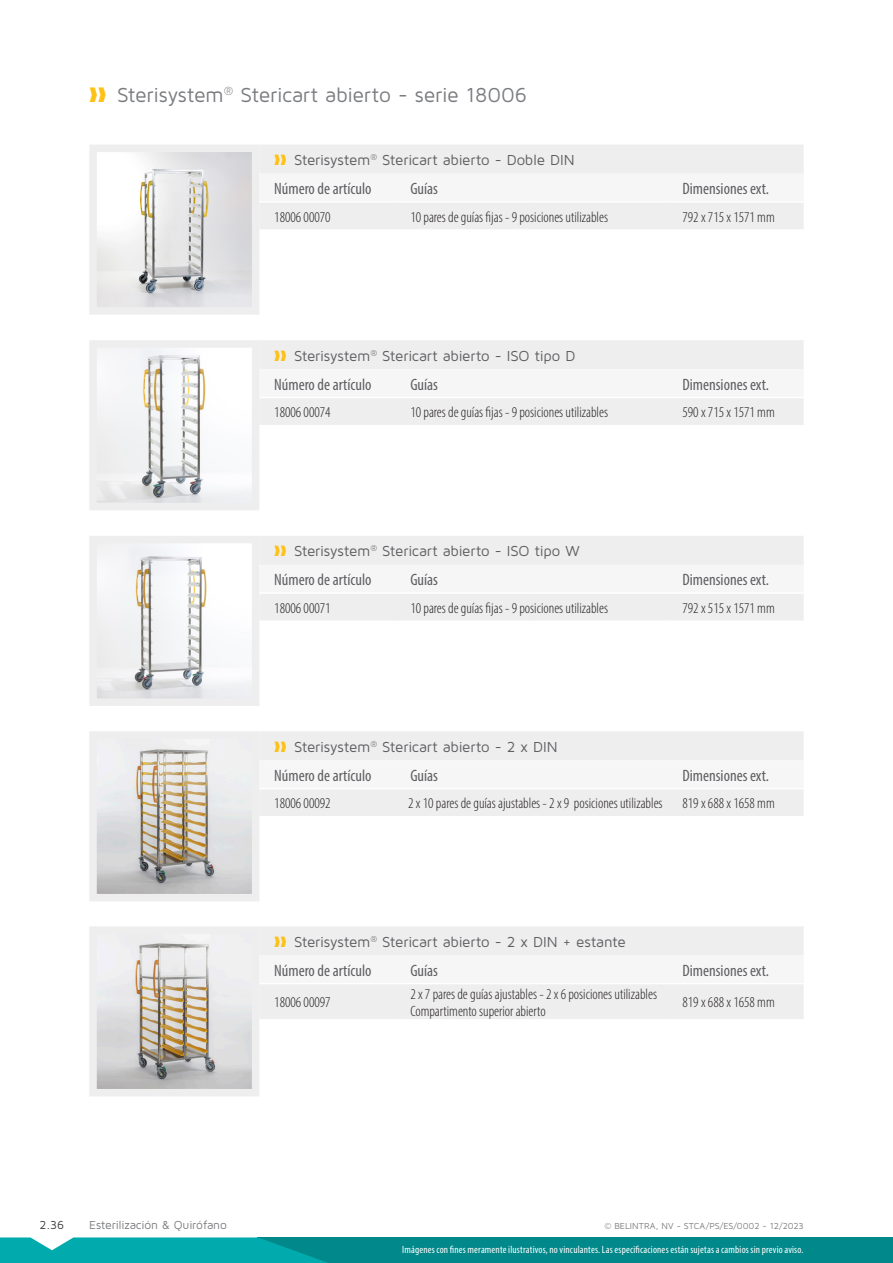
<style>
.page{position:relative;width:893px;height:1263px;background:#fff}
.page>*{position:absolute;margin:0;border:0;box-sizing:border-box;transform-origin:0 0}
.t1{font:21px "Maven Pro";letter-spacing:-.01em;color:#7a7c7f}
.table__header_2_NL{font:condensed 16.5px "Myriad Pro";color:#5f5f62}
.table__body_NL{font:300 condensed 15px "Myriad Pro";color:#231f20}
.t2{font:15px "Maven Pro";letter-spacing:-.01em;color:#5f5f62}
.t3{font:12px "Maven Pro";letter-spacing:-.015em;color:#7a7c7f}
.t4{font:12px "Maven Pro";color:#3c3c3d}
.t5{font:condensed 10.5px "Myriad Pro";letter-spacing:.015em;color:#fff}
.Paragraph_Style_2{font:9px "Maven Pro";letter-spacing:-.005em;color:#7a7c7f}
.s1{color:#fec115}
</style>
<div class="page">
<img style="left:98px;top:154px;width:152px;height:152px">
<div style="left:89px;top:145px;width:170px;height:170px;border:8px solid #eeeeef"></div>
<img style="left:98px;top:349px;width:152px;height:152px">
<div style="left:89px;top:340px;width:170px;height:170px;border:8px solid #eeeeef"></div>
<img style="left:98px;top:740px;width:152px;height:152px">
<div style="left:89px;top:731px;width:170px;height:170px;border:8px solid #eeeeef"></div>
<img style="left:98px;top:545px;width:152px;height:152px">
<div style="left:89px;top:536px;width:170px;height:170px;border:8px solid #eeeeef"></div>
<img style="left:98px;top:935px;width:152px;height:152px">
<div style="left:89px;top:926px;width:170px;height:170px;border:8px solid #eeeeef"></div>
<div style="left:258px;top:1237px;width:635px;height:26px;background:#00888a"></div>
<svg style="left:0;top:1237px;width:328px;height:26px"></svg>
<div style="left:259px;top:145px;width:545px;height:84px;background:#eeeeef"></div>
<div style="left:259px;top:174px;width:545px;height:27px;background:#f6f6f7"></div>
<hr style="left:259px;top:201px;width:136px;height:2px;background:#fff">
<hr style="left:668px;top:201px;width:136px;height:2px;background:#fff">
<hr style="left:395px;top:201px;width:136px;height:2px;background:#fff">
<hr style="left:531px;top:201px;width:137px;height:2px;background:#fff">
<div style="left:259px;top:340px;width:545px;height:85px;background:#eeeeef"></div>
<div style="left:259px;top:369px;width:545px;height:28px;background:#f6f6f7"></div>
<hr style="left:259px;top:397px;width:136px;height:1px;background:#fff">
<hr style="left:668px;top:397px;width:136px;height:1px;background:#fff">
<hr style="left:395px;top:397px;width:136px;height:1px;background:#fff">
<hr style="left:531px;top:397px;width:137px;height:1px;background:#fff">
<div style="left:259px;top:731px;width:545px;height:85px;background:#eeeeef"></div>
<div style="left:259px;top:760px;width:545px;height:28px;background:#f6f6f7"></div>
<hr style="left:259px;top:788px;width:136px;height:1px;background:#fff">
<hr style="left:668px;top:788px;width:136px;height:1px;background:#fff">
<hr style="left:395px;top:788px;width:136px;height:1px;background:#fff">
<hr style="left:531px;top:788px;width:137px;height:1px;background:#fff">
<div style="left:259px;top:536px;width:545px;height:84px;background:#eeeeef"></div>
<div style="left:259px;top:565px;width:545px;height:27px;background:#f6f6f7"></div>
<hr style="left:259px;top:592px;width:136px;height:2px;background:#fff">
<hr style="left:668px;top:592px;width:136px;height:2px;background:#fff">
<hr style="left:395px;top:592px;width:136px;height:2px;background:#fff">
<hr style="left:531px;top:592px;width:137px;height:2px;background:#fff">
<div style="left:259px;top:926px;width:545px;height:93px;background:#eeeeef"></div>
<div style="left:259px;top:955px;width:545px;height:28px;background:#f6f6f7"></div>
<hr style="left:259px;top:983px;width:136px;height:1px;background:#fff">
<hr style="left:668px;top:983px;width:136px;height:1px;background:#fff">
<hr style="left:395px;top:983px;width:136px;height:1px;background:#fff">
<hr style="left:531px;top:983px;width:137px;height:1px;background:#fff">
<p class="t1" style="left:89px;top:82px;width:439px"><span class="s1">❱❱</span> Sterisystem<sup>®</sup> Stericart abierto - serie 18006</p>
<p class="t2" style="left:274px;top:151px;width:302px"><span class="s1">❱❱</span> Sterisystem<sup>®</sup> Stericart abierto - Doble DIN</p>
<p class="table__header_2_NL" style="left:274px;top:178px;width:99px">Número de artículo</p>
<p class="table__header_2_NL" style="left:410px;top:178px;width:29px">Guías</p>
<p class="table__header_2_NL" style="left:682px;top:178px;width:88px">Dimensiones ext.</p>
<p class="table__body_NL" style="left:274px;top:208px;width:58px">18006 00070</p>
<p class="table__body_NL" style="left:410px;top:208px;width:199px">10 pares de guías fijas - 9 posiciones utilizables</p>
<p class="table__body_NL" style="left:682px;top:208px;width:94px">792 x 715 x 1571 mm</p>
<p class="t2" style="left:274px;top:346px;width:303px"><span class="s1">❱❱</span> Sterisystem<sup>®</sup> Stericart abierto - ISO tipo D</p>
<p class="table__header_2_NL" style="left:274px;top:374px;width:99px">Número de artículo</p>
<p class="table__header_2_NL" style="left:410px;top:374px;width:29px">Guías</p>
<p class="table__header_2_NL" style="left:682px;top:374px;width:88px">Dimensiones ext.</p>
<p class="table__body_NL" style="left:274px;top:403px;width:58px">18006 00074</p>
<p class="table__body_NL" style="left:410px;top:403px;width:199px">10 pares de guías fijas - 9 posiciones utilizables</p>
<p class="table__body_NL" style="left:682px;top:403px;width:94px">590 x 715 x 1571 mm</p>
<p class="t2" style="left:274px;top:542px;width:307px"><span class="s1">❱❱</span> Sterisystem<sup>®</sup> Stericart abierto - ISO tipo W</p>
<p class="table__header_2_NL" style="left:274px;top:570px;width:99px">Número de artículo</p>
<p class="table__header_2_NL" style="left:410px;top:570px;width:29px">Guías</p>
<p class="table__header_2_NL" style="left:682px;top:570px;width:88px">Dimensiones ext.</p>
<p class="table__body_NL" style="left:274px;top:599px;width:58px">18006 00071</p>
<p class="table__body_NL" style="left:410px;top:599px;width:199px">10 pares de guías fijas - 9 posiciones utilizables</p>
<p class="table__body_NL" style="left:682px;top:599px;width:94px">792 x 515 x 1571 mm</p>
<p class="t2" style="left:274px;top:737px;width:285px"><span class="s1">❱❱</span> Sterisystem<sup>®</sup> Stericart abierto - 2 x DIN</p>
<p class="table__header_2_NL" style="left:274px;top:765px;width:99px">Número de artículo</p>
<p class="table__header_2_NL" style="left:410px;top:765px;width:29px">Guías</p>
<p class="table__header_2_NL" style="left:682px;top:765px;width:88px">Dimensiones ext.</p>
<p class="table__body_NL" style="left:274px;top:794px;width:58px">18006 00092</p>
<p class="table__body_NL" style="left:408px;top:794px;width:256px">2 x 10 pares de guías ajustables - 2 x 9 posiciones utilizables</p>
<p class="table__body_NL" style="left:682px;top:794px;width:94px">819 x 688 x 1658 mm</p>
<p class="t2" style="left:274px;top:932px;width:353px"><span class="s1">❱❱</span> Sterisystem<sup>®</sup> Stericart abierto - 2 x DIN + estante</p>
<p class="table__header_2_NL" style="left:274px;top:960px;width:99px">Número de artículo</p>
<p class="table__header_2_NL" style="left:410px;top:960px;width:29px">Guías</p>
<p class="table__header_2_NL" style="left:682px;top:960px;width:88px">Dimensiones ext.</p>
<p class="table__body_NL" style="left:274px;top:993px;width:58px">18006 00097</p>
<p class="table__body_NL" style="left:410px;top:985px;width:248px">2 x 7 pares de guías ajustables - 2 x 6 posiciones utilizables</p>
<p class="table__body_NL" style="left:410px;top:1002px;width:137px">Compartimento superior abierto</p>
<p class="table__body_NL" style="left:682px;top:993px;width:94px">819 x 688 x 1658 mm</p>
<p class="t4" style="left:40px;top:1217px;width:26px">2.36</p>
<p class="t3" style="left:89px;top:1217px;width:139px">Esterilización &amp; Quirófano</p>
<p class="Paragraph_Style_2" style="left:604px;top:1220px;width:201px">© BELINTRA, NV - STCA/PS/ES/0002 - 12/2023</p>
<p class="t5" style="left:402px;top:1244px;width:403px">Imágenes con fines meramente ilustrativos, no vinculantes. Las especificaciones están sujetas a cambios sin previo aviso.</p>
</div>
